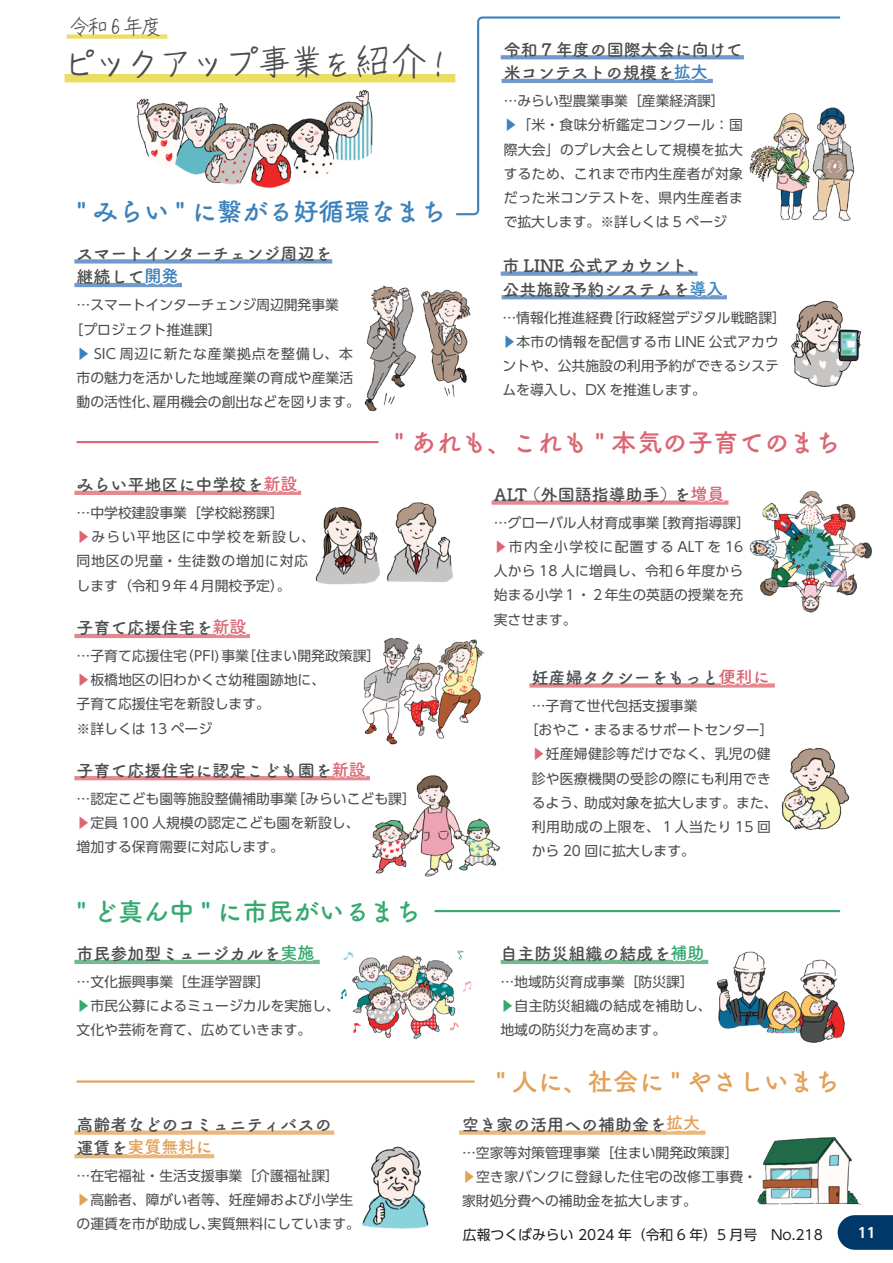
<style>
.page{position:relative;width:893px;height:1263px;background:#fff}
.page>*{position:absolute;margin:0;border:0;box-sizing:border-box;transform-origin:0 0}
.t1{font:38.25px "TA oonishi";letter-spacing:-.15em;color:#4b4c4d}
.t2{font:25.5px "Tsuku B Rd Gothic Std B";color:#db6573}
.t3{font:25.5px "Tsuku B Rd Gothic Std B";color:#3d82bb}
.t4{font:25.5px "Tsuku B Rd Gothic Std B";color:#35a96f}
.t5{font:25.5px "Tsuku B Rd Gothic Std B";color:#e3a157}
.t6{font:21.3px "TA oonishi";letter-spacing:-.025em;color:#4b4c4d}
.t7{font:16.95px/23.4px "Tsuku B Rd Gothic Std B";color:#4b4c4d}
.t8{font:13.8px/24.2px "UD Shin Go Pr 6 N";color:#4b4c4d}
.t9{font:13.8px/24.2px "UD Shin Go Pr 6 N";letter-spacing:.02em;color:#4b4c4d}
.t10{font:13.8px/24.2px "UD Shin Go Pr 6 N";letter-spacing:.055em;color:#4b4c4d}
.t11{font:13.8px "UD Shin Go Pr 6 N";color:#231f20}
.t12{font:13.8px "UD Shin Go Pr 6 N";letter-spacing:.065em;color:#4b4c4d}
.t13{font:13.8px "UD Shin Go Pr 6 N";letter-spacing:.04em;color:#4b4c4d}
.t14{font:700 13.8px "UD Shin Go Pr 6 N De";color:#fff}
.s1{font-size:34.05px}
.s2{color:#fff}
.s3{color:#3d82bb}
.s4{color:#db6573}
.s5{color:#35a96f}
.s6{color:#e3a157}
</style>
<div class="page">
<div style="left:67px;top:34px;width:100px;height:5px;background:#ebde63"></div>
<div style="left:65px;top:74px;width:390px;height:8px;background:#ebde63"></div>
<div style="left:501px;top:271px;width:197px;height:5px;background:#6f9ac9"></div>
<svg style="left:502px;top:295px;width:225px;height:4px"></svg>
<hr style="left:74px;top:491px;width:227px;height:4px;background:#e4898f">
<div style="left:529px;top:683px;width:246px;height:5px;background:#e4898f"></div>
<hr style="left:74px;top:776px;width:296px;height:4px;background:#e4898f">
<hr style="left:74px;top:634px;width:176px;height:4px;background:#e4898f">
<div style="left:74px;top:1130px;width:260px;height:5px;background:#ebb77c"></div>
<hr style="left:74px;top:1154px;width:140px;height:4px;background:#ebb77c">
<hr style="left:74px;top:960px;width:246px;height:4px;background:#71bb8e">
<div style="left:74px;top:259px;width:258px;height:5px;background:#6f9ac9"></div>
<hr style="left:74px;top:283px;width:108px;height:4px;background:#6f9ac9">
<div style="left:492px;top:500px;width:236px;height:5px;background:#e4898f"></div>
<div style="left:459px;top:1130px;width:246px;height:5px;background:#ebb77c"></div>
<hr style="left:501px;top:960px;width:207px;height:4px;background:#71bb8e">
<svg style="left:454px;top:16px;width:387px;height:200px"></svg>
<hr style="left:77px;top:441px;width:301px;height:2px;background:#db6573">
<hr style="left:434px;top:910px;width:406px;height:2px;background:#35a96f">
<hr style="left:77px;top:1080px;width:398px;height:2px;background:#e3a157">
<img style="left:716px;top:951px;width:129px;height:92px">
<img style="left:394px;top:502px;width:59px;height:80px">
<img style="left:363px;top:775px;width:138px;height:102px">
<img style="left:791px;top:300px;width:70px;height:87px">
<img style="left:781px;top:747px;width:69px;height:84px">
<img style="left:746px;top:105px;width:109px;height:115px">
<img style="left:362px;top:638px;width:123px;height:107px">
<img style="left:749px;top:491px;width:123px;height:122px">
<img style="left:362px;top:1146px;width:67px;height:83px">
<img style="left:757px;top:1137px;width:104px;height:68px">
<img style="left:315px;top:507px;width:79px;height:78px">
<img style="left:340px;top:950px;width:132px;height:89px">
<img style="left:364px;top:285px;width:50px;height:127px">
<img style="left:414px;top:289px;width:57px;height:108px">
<img style="left:133px;top:82px;width:241px;height:106px">
<svg style="left:838px;top:1215px;width:55px;height:35px;background:#124673"></svg>
<h3 class="t6" style="left:69px;top:15px;width:95px">令和6年度</h3>
<h1 class="t1" style="left:58px;top:45px;width:401px">ピックアップ<span class="s1">事業を</span>紹介！</h1>
<h2 class="t3" style="left:77px;top:191px;width:371px">“ みらい ” に繋がる好循環なまち</h2>
<p class="t7" style="left:77px;top:241px;width:257px">スマートインターチェンジ周辺を継続して<span class="s2">開発</span></p>
<p class="t8" style="left:77px;top:293px;width:264px">…スマートインターチェンジ周辺開発事業</p>
<p class="t8" style="left:70px;top:317px;width:154px">［プロジェクト推進課］</p>
<p class="t12" style="left:77px;top:342px;width:278px"><span class="s3">▶</span> SIC 周辺に新たな産業拠点を整備し、本</p>
<p class="t8" style="left:77px;top:365px;width:278px">市の魅力を活かした地域産業の育成や産業活</p>
<p class="t8" style="left:77px;top:389px;width:285px">動の活性化、雇用機会の創出などを図ります。</p>
<p class="t7" style="left:504px;top:37px;width:241px">令和 7 年度の国際大会に向けて米コンテストの規模を<span class="s2">拡大</span></p>
<p class="t9" style="left:504px;top:89px;width:241px">…みらい型農業事業［産業経済課］<br><span class="s3">▶</span>「米・食味分析鑑定コンクール：国際大会」のプレ大会として規模を拡大するため、これまで市内生産者が対象だった米コンテストを、県内生産者まで拡大します。※詳しくは 5 ページ</p>
<p class="t7" style="left:502px;top:253px;width:223px">市 LINE 公式アカウント、公共施設予約システムを<span class="s2">導入</span></p>
<p class="t8" style="left:502px;top:305px;width:285px">…情報化推進経費［行政経営デジタル戦略課］<span class="s3">▶</span>本市の情報を配信する市 LINE 公式アカウントや、公共施設の利用予約ができるシステムを導入し、DX を推進します。</p>
<h2 class="t2" style="left:394px;top:422px;width:448px">“ あれも、これも ” 本気の子育てのまち</h2>
<p class="t7" style="left:77px;top:472px;width:223px">みらい平地区に中学校を<span class="s2">新設</span></p>
<p class="t10" style="left:77px;top:500px;width:240px">…中学校建設事業［学校総務課］<br><span class="s4">▶</span>みらい平地区に中学校を新設し、同地区の児童・生徒数の増加に対応します（令和９年４月開校予定）。</p>
<p class="t7" style="left:77px;top:615px;width:172px">子育て応援住宅を<span class="s2">新設</span></p>
<p class="t8" style="left:77px;top:643px;width:305px">…子育て応援住宅（PFI)事業［住まい開発政策課］<span class="s4">▶</span>板橋地区の旧わかくさ幼稚園跡地に、<br>子育て応援住宅を新設します。<br>※詳しくは 13 ページ</p>
<p class="t7" style="left:77px;top:757px;width:291px">子育て応援住宅に認定こども園を<span class="s2">新設</span></p>
<p class="t8" style="left:77px;top:786px;width:341px">…認定こども園等施設整備補助事業［みらいこども課］<span class="s4">▶</span>定員 100 人規模の認定こども園を新設し、<br>増加する保育需要に対応します。</p>
<h2 class="t4" style="left:77px;top:891px;width:346px">“ ど真ん中 ” に市民がいるまち</h2>
<p class="t7" style="left:77px;top:941px;width:240px">市民参加型ミュージカルを<span class="s2">実施</span></p>
<p class="t8" style="left:77px;top:969px;width:265px">…文化振興事業［生涯学習課］<br><span class="s5">▶</span>市民公募によるミュージカルを実施し、文化や芸術を育て、広めていきます。</p>
<p class="t7" style="left:77px;top:1112px;width:257px;line-height:22.4px">高齢者などのコミュニティバスの運賃を<span class="s2">実質無料に</span></p>
<p class="t8" style="left:77px;top:1163px;width:285px">…在宅福祉・生活支援事業［介護福祉課］<br><span class="s6">▶</span>高齢者、障がい者等、妊産婦および小学生の運賃を市が助成し、実質無料にしています。</p>
<p class="t7" style="left:494px;top:482px;width:232px">ALT（外国語指導助手）を<span class="s2">増員</span></p>
<p class="t8" style="left:494px;top:510px;width:258px">…グローバル人材育成事業［教育指導課］<span class="s4">▶</span>市内全小学校に配置する ALT を 16人から 18 人に増員し、令和６年度から始まる小学１・２年生の英語の授業を充実させます。</p>
<p class="t7" style="left:532px;top:665px;width:240px">妊産婦タクシーをもっと<span class="s2">便利に</span></p>
<p class="t8" style="left:532px;top:693px;width:167px">…子育て世代包括支援事業</p>
<p class="t8" style="left:525px;top:717px;width:250px">［おやこ・まるまるサポートセンター］</p>
<p class="t9" style="left:532px;top:742px;width:241px"><span class="s4">▶</span>妊産婦健診等だけでなく、乳児の健</p>
<p class="t9" style="left:532px;top:766px;width:241px">診や医療機関の受診の際にも利用でき</p>
<p class="t8" style="left:532px;top:790px;width:248px">るよう、助成対象を拡大します。また、</p>
<p class="t13" style="left:532px;top:815px;width:241px">利用助成の上限を、１人当たり 15 回</p>
<p class="t8" style="left:532px;top:838px;width:165px">から 20 回に拡大します。</p>
<p class="t7" style="left:500px;top:941px;width:206px">自主防災組織の結成を<span class="s2">補助</span></p>
<p class="t8" style="left:500px;top:969px;width:213px">…地域防災育成事業［防災課］<br><span class="s5">▶</span>自主防災組織の結成を補助し、地域の防災力を高めます。</p>
<h2 class="t5" style="left:496px;top:1062px;width:346px">“ 人に、社会に ” やさしいまち</h2>
<p class="t7" style="left:462px;top:1111px;width:240px">空き家の活用への補助金を<span class="s2">拡大</span></p>
<p class="t8" style="left:462px;top:1140px;width:296px">…空家等対策管理事業［住まい開発政策課］<br><span class="s6">▶</span>空き家バンクに登録した住宅の改修工事費・家財処分費への補助金を拡大します。</p>
<p class="t11" style="left:463px;top:1224px;width:361px">広報つくばみらい 2024 年（令和 6 年）5 月号　No.218</p>
<p class="t14" style="left:858px;top:1221px;width:20px">11</p>
</div>
